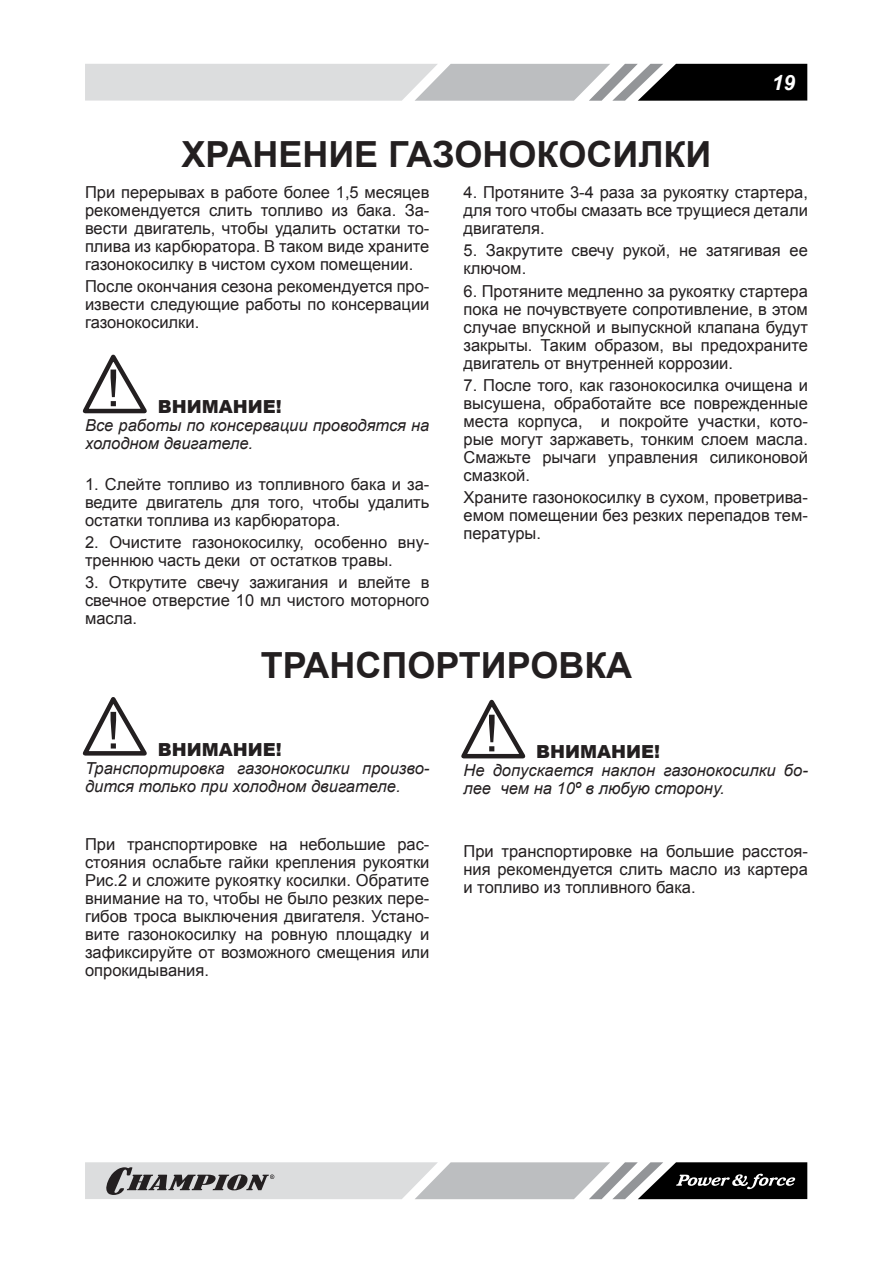
<style>
.page{position:relative;width:893px;height:1263px;background:#fff}
.page>*{position:absolute;margin:0;border:0;box-sizing:border-box;transform-origin:0 0}
.t1{font:700 36px "Arial";color:#231f20}
.t2{font:italic 700 21px "Arial";color:#fff}
.t3{font:900 18px "Arial";color:#231f20}
.t4{font:16.5px/18px "Arial";color:#231f20;text-align:justify}
.t5{font:italic 16.5px/18px "Arial";color:#231f20}
</style>
<div class="page">
<svg style="left:85px;top:64px;width:722px;height:37px;background:#a8a9aa"></svg>
<svg style="left:85px;top:1162px;width:722px;height:37px;background:#a1a2a3"></svg>
<svg style="left:82px;top:354px;width:65px;height:60px"></svg>
<svg style="left:82px;top:697px;width:65px;height:59px"></svg>
<svg style="left:461px;top:699px;width:65px;height:60px"></svg>
<h1 class="t1" style="left:181px;top:130px;width:531px">ХРАНЕНИЕ ГАЗОНОКОСИЛКИ</h1>
<p class="t2" style="left:772px;top:70px;width:25px">19</p>
<p class="t4" style="left:85px;top:183px;width:346px">При перерывах в работе более 1,5 месяцев рекомендуется слить топливо из бака. За&shy;вести двигатель, чтобы удалить остатки то&shy;плива из карбюратора. В таком виде храните газонокосилку в чистом сухом помещении.</p>
<p class="t4" style="left:85px;top:278px;width:346px">После окончания сезона рекомендуется про&shy;извести следующие работы по консервации газонокосилки.</p>
<p class="t3" style="left:158px;top:394px;width:125px">ВНИМАНИЕ!</p>
<p class="t5" style="left:85px;top:417px;width:346px">Все работы по консервации проводятся на холодном двигателе.</p>
<p class="t4" style="left:85px;top:475px;width:346px">1. Слейте топливо из топливного бака и за&shy;ведите двигатель для того, чтобы удалить остатки топлива из карбюратора.</p>
<p class="t4" style="left:85px;top:533px;width:346px">2. Очистите газонокосилку, особенно вну&shy;треннюю часть деки от остатков травы.</p>
<p class="t4" style="left:85px;top:573px;width:346px">3. Открутите свечу зажигания и влейте в свечное отверстие 10 мл чистого моторного масла.</p>
<p class="t4" style="left:463px;top:183px;width:346px">4. Протяните 3-4 раза за рукоятку стартера, для того чтобы смазать все трущиеся детали двигателя.</p>
<p class="t4" style="left:463px;top:242px;width:346px">5. Закрутите свечу рукой, не затягивая ее ключом.</p>
<p class="t4" style="left:463px;top:282px;width:346px">6. Протяните медленно за рукоятку стартера пока не почувствуете сопротивление, в этом случае впускной и выпускной клапана будут закрыты. Таким образом, вы предохраните двигатель от внутренней коррозии.</p>
<p class="t4" style="left:463px;top:376px;width:346px">7. После того, как газонокосилка очищена и высушена, обработайте все поврежденные места корпуса, и покройте участки, кото&shy;рые могут заржаветь, тонким слоем масла.<br>Смажьте рычаги управления силиконовой смазкой.</p>
<p class="t4" style="left:463px;top:488px;width:346px">Храните газонокосилку в сухом, проветрива&shy;емом помещении без резких перепадов тем&shy;пературы.</p>
<h1 class="t1" style="left:261px;top:641px;width:373px">ТРАНСПОРТИРОВКА</h1>
<p class="t3" style="left:158px;top:736px;width:125px">ВНИМАНИЕ!</p>
<p class="t5" style="left:85px;top:759px;width:346px">Транспортировка газонокосилки произво&shy;дится только при холодном двигателе.</p>
<p class="t4" style="left:85px;top:835px;width:346px">При транспортировке на небольшие рас&shy;стояния ослабьте гайки крепления рукоятки Рис.2 и сложите рукоятку косилки. Обратите внимание на то, чтобы не было резких пере&shy;гибов троса выключения двигателя. Устано&shy;вите газонокосилку на ровную площадку и зафиксируйте от возможного смещения или опрокидывания.</p>
<p class="t3" style="left:536px;top:739px;width:125px">ВНИМАНИЕ!</p>
<p class="t5" style="left:463px;top:762px;width:346px">Не допускается наклон газонокосилки бо&shy;лее чем на 10º в любую сторону.</p>
<p class="t4" style="left:463px;top:842px;width:346px">При транспортировке на большие расстоя&shy;ния рекомендуется слить масло из картера и топливо из топливного бака.</p>
</div>
